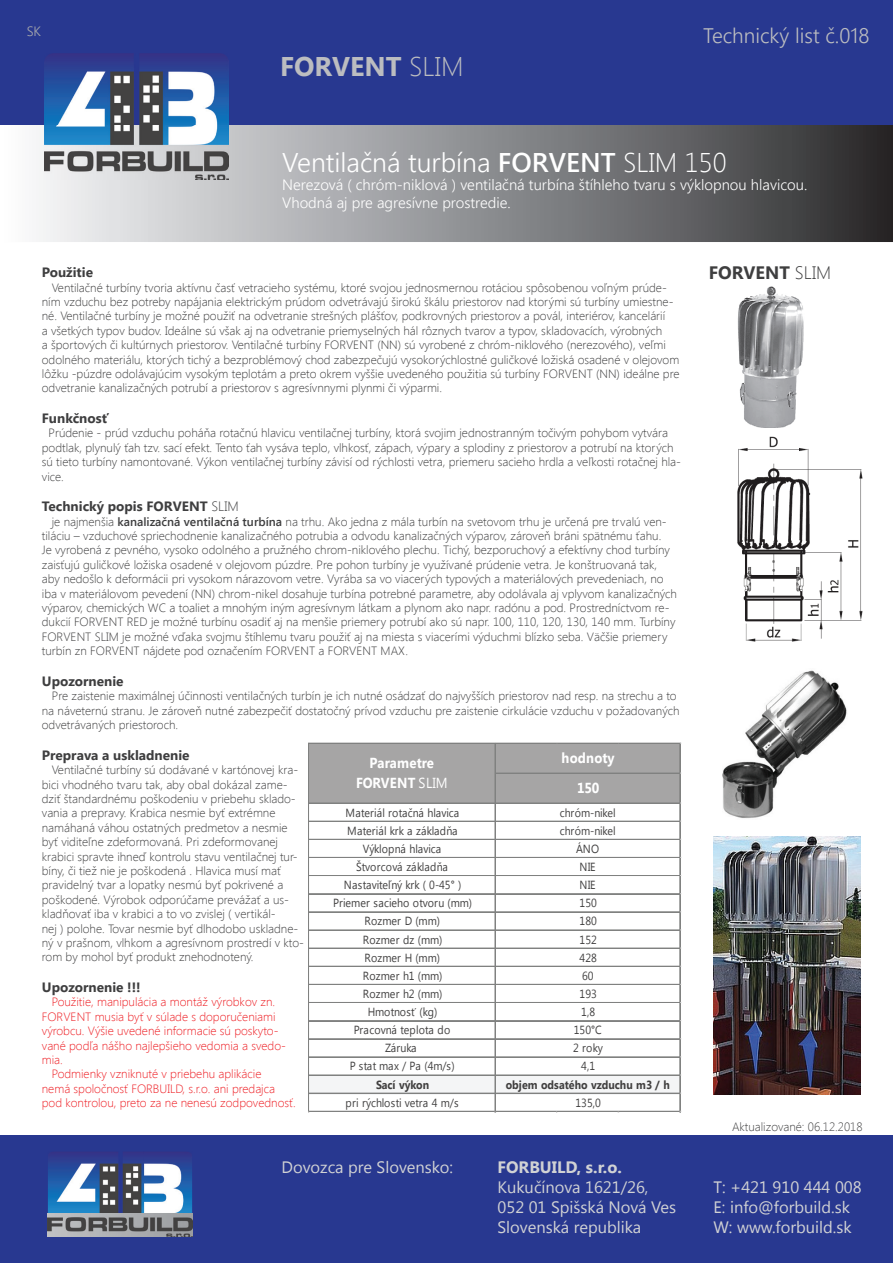
<style>
.page{position:relative;width:893px;height:1263px;background:#fff}
.page>*{position:absolute;margin:0;border:0;box-sizing:border-box;transform-origin:0 0}
.t1{font:300 27px "Segoe UI";color:#fff}
.t2{font:700 27px "Segoe UI";color:#bcbdc0}
.t3{font:300 21px "Segoe UI";color:#bcbdc0}
.t4{font:700 18px "Segoe UI";color:#3e3e3f}
.t5{font:16.5px "Segoe UI";color:#d1d2d4}
.t6{font:700 16.5px "Segoe UI";color:#d1d2d4}
.t7{font:300 15px/18px "Segoe UI";color:#fff}
.t8{font:700 14.55px/20.9px "Segoe UI";letter-spacing:.01em;color:#fff;text-align:center;scale:.91 1}
.t9{font:700 13.5px "Segoe UI";color:#3e3e3f}
.t10{font:300 13.5px "Segoe UI";color:#a8a9ad}
.t11{font:300 12px/14.4px "Segoe UI";color:#3e3e3f}
.t12{font:300 12px "Segoe UI";color:#ee1d23}
.t13{font:11.85px/18.1px "Segoe UI";color:#414040;text-align:center;scale:.91 1}
.t14{font:700 11.85px "Segoe UI";color:#414040;scale:.91 1}
.s1{font-weight:300}
.s2{font-weight:600}
.s3{font-style:inherit}
.s4{font-weight:400}
</style>
<div class="page">
<svg style="left:0;top:124px;width:893px;height:118px;background:#8c8c8f"></svg>
<div style="left:0;top:0;width:893px;height:124px;background:#283890"></div>
<div style="left:1px;top:1136px;width:892px;height:127px;background:#283890"></div>
<img style="left:44px;top:54px;width:184px;height:126px">
<img style="left:48px;top:1152px;width:144px;height:61px">
<img style="left:48px;top:1213px;width:144px;height:24px">
<img style="left:738px;top:286px;width:66px;height:142px">
<img style="left:714px;top:837px;width:147px;height:258px">
<img style="left:722px;top:670px;width:125px;height:149px">
<img style="left:737px;top:436px;width:126px;height:206px">
<div style="left:309px;top:744px;width:372px;height:60px;background:#a6a5a5"></div>
<div style="left:309px;top:1075px;width:372px;height:19px;background:#f4f5f6"></div>
<hr style="left:309px;top:743px;width:372px;height:1px;background:#808180">
<hr style="left:496px;top:773px;width:185px;height:1px;background:#808180">
<hr style="left:309px;top:803px;width:372px;height:1px;background:#808180">
<hr style="left:309px;top:821px;width:372px;height:1px;background:#808180">
<hr style="left:309px;top:839px;width:372px;height:1px;background:#808180">
<hr style="left:309px;top:857px;width:372px;height:1px;background:#808180">
<hr style="left:309px;top:875px;width:372px;height:1px;background:#808180">
<hr style="left:309px;top:893px;width:372px;height:1px;background:#808180">
<hr style="left:309px;top:894px;width:372px;height:1px;background:#808180">
<hr style="left:309px;top:911px;width:372px;height:1px;background:#808180">
<hr style="left:309px;top:912px;width:372px;height:1px;background:#808180">
<hr style="left:309px;top:930px;width:372px;height:1px;background:#808180">
<hr style="left:309px;top:948px;width:372px;height:1px;background:#808180">
<hr style="left:309px;top:966px;width:372px;height:1px;background:#808180">
<hr style="left:309px;top:984px;width:372px;height:1px;background:#808180">
<hr style="left:309px;top:1002px;width:372px;height:1px;background:#808180">
<hr style="left:309px;top:1020px;width:372px;height:1px;background:#808180">
<hr style="left:309px;top:1038px;width:372px;height:1px;background:#808180">
<hr style="left:309px;top:1039px;width:372px;height:1px;background:#808180">
<hr style="left:309px;top:1056px;width:372px;height:1px;background:#808180">
<hr style="left:309px;top:1057px;width:372px;height:1px;background:#808180">
<hr style="left:309px;top:1075px;width:372px;height:1px;background:#808180">
<hr style="left:309px;top:1093px;width:372px;height:1px;background:#808180">
<hr style="left:308px;top:743px;width:1px;height:369px;background:#808180">
<hr style="left:309px;top:743px;width:1px;height:369px;background:#808180">
<hr style="left:495px;top:744px;width:1px;height:368px;background:#808180">
<hr style="left:309px;top:1111px;width:372px;height:1px;background:#808180">
<hr style="left:680px;top:744px;width:1px;height:368px;background:#808180">
<p class="t10" style="left:27px;top:21px;width:16px">SK</p>
<h1 class="t2" style="left:280px;top:47px;width:185px">FORVENT <span class="s1">SLIM</span></h1>
<h2 class="t3" style="left:703px;top:20px;width:168px">Technický list č.018</h2>
<h1 class="t1" style="left:282px;top:142px;width:446px">Ventilačná turbína <span class="s2">FORVENT</span> <span class="s3">SLIM 150</span></h1>
<p class="t7" style="left:282px;top:175px;width:526px">Nerezová ( chróm-niklová ) ventilačná turbína štíhleho tvaru s výklopnou hlavicou.<br>Vhodná aj pre agresívne prostredie.</p>
<p class="t9" style="left:42px;top:263px;width:53px">Použitie</p>
<p class="t11" style="left:42px;top:280px;width:639px;text-indent:10px">Ventilačné turbíny tvoria aktívnu časť vetracieho systému, ktoré svojou jednosmernou rotáciou spôsobenou voľným prúde&shy;ním vzduchu bez potreby napájania elektrickým prúdom odvetrávajú širokú škálu priestorov nad ktorými sú turbíny umiestne&shy;né. Ventilačné turbíny je možné použiť na odvetranie strešných plášťov, podkrovných priestorov a povál, interiérov, kancelárií<br>a všetkých typov budov. Ideálne sú však aj na odvetranie priemyselných hál rôznych tvarov a typov, skladovacích, výrobných<br>a športových či kultúrnych priestorov. Ventilačné turbíny FORVENT (NN) sú vyrobené z chróm-niklového (nerezového), veľmi odolného materiálu, ktorých tichý a bezproblémový chod zabezpečujú vysokorýchlostné guličkové ložiská osadené v olejovom lôžku -púzdre odolávajúcim vysokým teplotám a preto okrem vyššie uvedeného použitia sú turbíny FORVENT (NN) ideálne pre odvetranie kanalizačných potrubí a priestorov s agresívnnymi plynmi či výparmi.</p>
<p class="t9" style="left:42px;top:409px;width:68px">Funkčnosť</p>
<p class="t11" style="left:42px;top:426px;width:641px;text-indent:7px">Prúdenie - prúd vzduchu poháňa rotačnú hlavicu ventilačnej turbíny, ktorá svojim jednostranným točivým pohybom vytvára podtlak, plynulý ťah tzv. sací efekt. Tento ťah vysáva teplo, vlhkosť, zápach, výpary a splodiny z priestorov a potrubí na ktorých sú tieto turbíny namontované. Výkon ventilačnej turbíny závisí od rýchlosti vetra, priemeru sacieho hrdla a veľkosti rotačnej hla&shy;vice.</p>
<p class="t9" style="left:42px;top:497px;width:198px">Technický popis FORVENT <span class="s1">SLIM</span></p>
<p class="t11" style="left:42px;top:514px;width:637px;text-indent:10px">je najmenšia <span class="s2">kanalizačná ventilačná turbína</span> na trhu. Ako jedna z mála turbín na svetovom trhu je určená pre trvalú ven&shy;tiláciu – vzduchové spriechodnenie kanalizačného potrubia a odvodu kanalizačných výparov, zároveň bráni spätnému ťahu.<br>Je vyrobená z pevného, vysoko odolného a pružného chrom-niklového plechu. Tichý, bezporuchový a efektívny chod turbíny zaisťujú guličkové ložiska osadené v olejovom púzdre. Pre pohon turbíny je využívané prúdenie vetra. Je konštruovaná tak, aby nedošlo k deformácii pri vysokom nárazovom vetre. Vyrába sa vo viacerých typových a materiálových prevedeniach, no iba v materiálovom pevedení (NN) chrom-nikel dosahuje turbína potrebné parametre, aby odolávala aj vplyvom kanalizačných výparov, chemických WC a toaliet a mnohým iným agresívnym látkam a plynom ako napr. radónu a pod. Prostredníctvom re&shy;dukcií FORVENT RED je možné turbínu osadiť aj na menšie priemery potrubí ako sú napr. 100, 110, 120, 130, 140 mm. Turbíny FORVENT SLIM je možné vďaka svojmu štíhlemu tvaru použiť aj na miesta s viacerími výduchmi blízko seba. Väčšie priemery turbín zn FORVENT nájdete pod označením FORVENT a FORVENT MAX.</p>
<p class="t9" style="left:42px;top:671px;width:83px">Upozornenie</p>
<p class="t11" style="left:42px;top:688px;width:639px;text-indent:10px">Pre zaistenie maximálnej účinnosti ventilačných turbín je ich nutné osádzať do najvyšších priestorov nad resp. na strechu a to na náveternú stranu. Je zároveň nutné zabezpečiť dostatočný prívod vzduchu pre zaistenie cirkulácie vzduchu v požadovaných odvetrávaných priestoroch.</p>
<p class="t9" style="left:42px;top:745px;width:149px">Preprava a uskladnenie</p>
<p class="t11" style="left:42px;top:762px;width:264px;text-indent:10px">Ventilačné turbíny sú dodávané v kartónovej kra&shy;bici vhodného tvaru tak, aby obal dokázal zame&shy;dziť štandardnému poškodeniu v priebehu sklado&shy;vania a prepravy. Krabica nesmie byť extrémne namáhaná váhou ostatných predmetov a nesmie byť viditeľne zdeformovaná. Pri zdeformovanej krabici spravte ihneď kontrolu stavu ventilačnej tur&shy;bíny, či tiež nie je poškodená . Hlavica musí mať pravidelný tvar a lopatky nesmú byť pokrivené a poškodené. Výrobok odporúčame prevážať a us&shy;kladňovať iba v krabici a to vo zvislej ( vertikál-<br>nej ) polohe. Tovar nesmie byť dlhodobo uskladne&shy;ný v prašnom, vlhkom a agresívnom prostredí v kto&shy;rom by mohol byť produkt znehodnotený.</p>
<p class="t9" style="left:42px;top:977px;width:100px">Upozornenie !!!</p>
<p class="t12" style="left:52px;top:994px;width:225px">Použitie, manipulácia a montáž výrobkov zn.</p>
<p class="t12" style="left:42px;top:1008px;width:235px">FORVENT musia byť v súlade s doporučeniami</p>
<p class="t12" style="left:42px;top:1022px;width:238px">výrobcu. Výšie uvedené informacie sú poskyto-</p>
<p class="t12" style="left:42px;top:1037px;width:246px">vané podľa nášho najlepšieho vedomia a svedo-</p>
<p class="t12" style="left:42px;top:1051px;width:23px">mia.</p>
<p class="t12" style="left:52px;top:1066px;width:211px">Podmienky vzniknuté v priebehu aplikácie</p>
<p class="t12" style="left:42px;top:1080px;width:235px">nemá spoločnosť FORBUILD, s.r.o. ani predajca</p>
<p class="t12" style="left:42px;top:1094px;width:255px">pod kontrolou, preto za ne nenesú zodpovednosť.</p>
<p class="t8" style="left:561px;top:742px;width:60px;line-height:29.8px">hodnoty<br>150</p>
<p class="t8" style="left:356px;top:751px;width:102px">Parametre<br>FORVENT <span class="s4">SLIM</span></p>
<p class="t13" style="left:333px;top:803px;width:154px">Materiál rotačná hlavica<br>Materiál krk a základňa<br>Výklopná hlavica<br>Štvorcová základňa<br>Nastaviteľný krk ( 0-45° )<br>Priemer sacieho otvoru (mm)<br>Rozmer D (mm)<br>Rozmer dz (mm)<br>Rozmer H (mm)<br>Rozmer h1 (mm)<br>Rozmer h2 (mm)<br>Hmotnosť (kg)<br>Pracovná teplota do<br>Záruka<br>P stat max / Pa (4m/s)</p>
<p class="t14" style="left:376px;top:1076px;width:60px">Sací výkon</p>
<p class="t13" style="left:346px;top:1093px;width:126px">pri rýchlosti vetra 4 m/s</p>
<p class="t13" style="left:560px;top:803px;width:63px">chróm-nikel chróm-nikel<br>ÁNO</p>
<p class="t13" style="left:580px;top:875px;width:19px">NIE</p>
<p class="t13" style="left:580px;top:857px;width:19px">NIE</p>
<p class="t13" style="left:580px;top:893px;width:20px">150</p>
<p class="t13" style="left:573px;top:911px;width:34px">180<br>152<br>428<br>60<br>193<br>1,8<br>150°C<br>2 roky<br>4,1</p>
<p class="t14" style="left:506px;top:1076px;width:182px">objem odsatého vzduchu m3 / h</p>
<p class="t13" style="left:575px;top:1093px;width:29px">135,0</p>
<h3 class="t4" style="left:709px;top:259px;width:124px">FORVENT <span class="s1">SLIM</span></h3>
<p class="t11" style="left:732px;top:1119px;width:132px">Aktualizované: 06.12.2018</p>
<h3 class="t5" style="left:281px;top:1156px;width:173px">Dovozca pre Slovensko:</h3>
<h3 class="t6" style="left:498px;top:1155px;width:126px">FORBUILD, s.r.o.</h3>
<h3 class="t5" style="left:497px;top:1175px;width:152px">Kukučínova 1621/26,</h3>
<h3 class="t5" style="left:713px;top:1175px;width:150px">T: +421 910 444 008</h3>
<h3 class="t5" style="left:497px;top:1195px;width:180px">052 01 Spišská Nová Ves</h3>
<h3 class="t5" style="left:713px;top:1195px;width:138px">E: info@forbuild.sk</h3>
<h3 class="t5" style="left:497px;top:1215px;width:145px">Slovenská republika</h3>
<h3 class="t5" style="left:713px;top:1215px;width:140px">W: www.forbuild.sk</h3>
</div>
